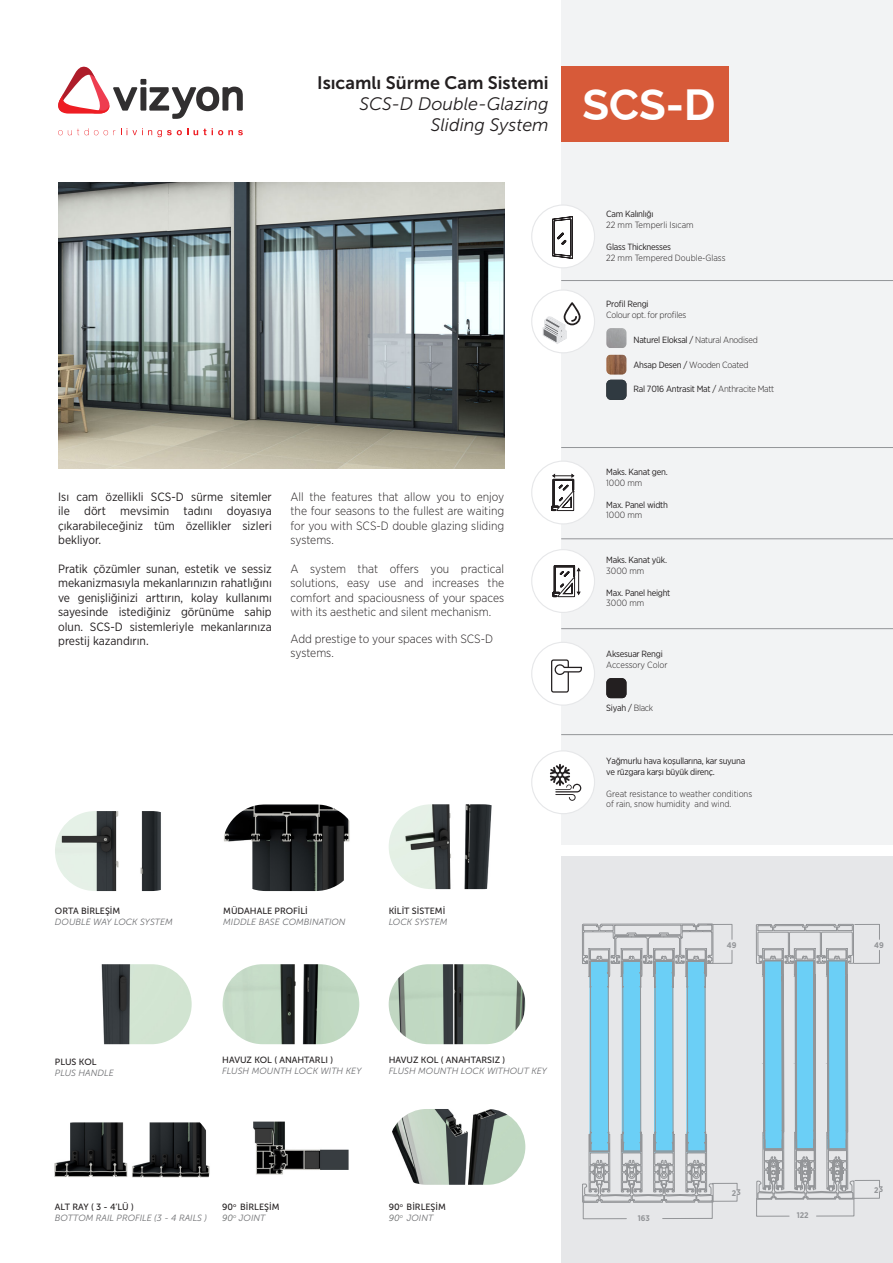
<style>
.page{position:relative;width:893px;height:1263px;background:#fff}
.page>*{position:absolute;margin:0;border:0;box-sizing:border-box;transform-origin:0 0}
.t1{font:700 43.65px "Raleway";color:#fff}
.t2{font:italic 18px/21px "Museo Sans 300";color:#231f20;text-align:right}
.t3{font:18px "Museo Sans 700";color:#231f20}
.t4{font:12px/14.4px "Gotham Narrow";color:#231f20;text-align:justify}
.t5{font:300 12px/14.4px "Gotham Narrow";color:#231f20;text-align:justify}
.t6{font:9px/10.8px "Gotham Narrow";letter-spacing:-.03em;color:#231f20}
.t7{font:italic 9px "Museo Sans 300";color:#6c6d70}
.t8{font:300 9px/10.8px "Gotham Narrow";color:#231f20}
.t9{font:9px "Museo Sans 500";color:#231f20}
.t10{font:300 9px "Gotham Narrow";letter-spacing:-.03em;color:#231f20}
.t11{font:700 8.1px "Gotham Narrow";letter-spacing:-.01em;color:#939598}
.s1{font-weight:300}
.s2{font-weight:400}
.s3{color:#666969}
</style>
<div class="page">
<div style="left:562px;top:0;width:331px;height:844px;background:#f2f3f4"></div>
<div style="left:561px;top:67px;width:168px;height:75px;background:#d75a39"></div>
<div style="left:561px;top:856px;width:331px;height:407px;background:#e6e7e9"></div>
<img style="left:58px;top:183px;width:446px;height:285px">
<svg style="left:58px;top:128px;width:40px;height:7px"></svg>
<svg style="left:104px;top:128px;width:102px;height:9px"></svg>
<svg style="left:212px;top:128px;width:31px;height:7px"></svg>
<svg style="left:58px;top:66px;width:185px;height:53px"></svg>
<div style="left:532px;top:205px;width:62px;height:63px;background:#fff;border-radius:31px"></div>
<div style="left:531px;top:204px;width:64px;height:64px;border:1px solid #e6e7e9;border-radius:31px"></div>
<svg style="left:552px;top:216px;width:21px;height:43px"></svg>
<div style="left:532px;top:290px;width:62px;height:63px;background:#fff;border-radius:31px"></div>
<div style="left:531px;top:289px;width:64px;height:64px;border:1px solid #e6e7e9;border-radius:31px"></div>
<svg style="left:543px;top:302px;width:38px;height:42px"></svg>
<div style="left:532px;top:642px;width:62px;height:63px;background:#fff;border-radius:31px"></div>
<div style="left:531px;top:642px;width:64px;height:64px;border:1px solid #e6e7e9;border-radius:31px"></div>
<svg style="left:551px;top:659px;width:31px;height:34px"></svg>
<div style="left:532px;top:461px;width:62px;height:63px;background:#fff;border-radius:31px"></div>
<div style="left:531px;top:461px;width:64px;height:63px;border:1px solid #e6e7e9;border-radius:31px"></div>
<svg style="left:551px;top:473px;width:23px;height:38px"></svg>
<div style="left:532px;top:550px;width:62px;height:62px;background:#fff;border-radius:31px"></div>
<div style="left:531px;top:549px;width:64px;height:64px;border:1px solid #e6e7e9;border-radius:31px"></div>
<svg style="left:552px;top:565px;width:29px;height:32px"></svg>
<div style="left:532px;top:751px;width:62px;height:63px;background:#fff;border-radius:31px"></div>
<div style="left:531px;top:750px;width:64px;height:64px;border:1px solid #e6e7e9;border-radius:31px"></div>
<svg style="left:550px;top:764px;width:31px;height:37px"></svg>
<hr style="left:561px;top:447px;width:332px;height:1px;background:#939598">
<hr style="left:561px;top:538px;width:332px;height:1px;background:#939598">
<hr style="left:561px;top:628px;width:332px;height:1px;background:#939598">
<hr style="left:561px;top:734px;width:332px;height:1px;background:#939598">
<hr style="left:561px;top:280px;width:332px;height:1px;background:#939598">
<svg style="left:606px;top:678px;width:20px;height:20px"></svg>
<img style="left:389px;top:1109px;width:136px;height:76px;border-radius:38px">
<img style="left:389px;top:964px;width:136px;height:80px;border-radius:40px">
<img style="left:389px;top:804px;width:136px;height:85px;border-radius:42px">
<img style="left:253px;top:1121px;width:96px;height:54px">
<img style="left:223px;top:964px;width:136px;height:80px;border-radius:40px">
<img style="left:222px;top:804px;width:137px;height:87px;border-radius:43px">
<img style="left:55px;top:964px;width:137px;height:80px;border-radius:40px">
<img style="left:55px;top:811px;width:137px;height:80px;border-radius:40px">
<img style="left:54px;top:1122px;width:74px;height:55px">
<img style="left:132px;top:1122px;width:78px;height:56px">
<img style="left:606px;top:328px;width:20px;height:20px">
<img style="left:606px;top:354px;width:20px;height:21px">
<svg style="left:606px;top:380px;width:20px;height:20px"></svg>
<svg style="left:582px;top:923px;width:156px;height:296px"></svg>
<svg style="left:756px;top:923px;width:124px;height:293px"></svg>
<h2 class="t3" style="left:317px;top:73px;width:233px">Isıcamlı Sürme Cam Sistemi</h2>
<h2 class="t2" style="left:359px;top:94px;width:191px">SCS-D Double-Glazing<br>Sliding System</h2>
<p class="t4" style="left:58px;top:489px;width:215px">Isı cam özellikli SCS-D sürme sitemler ile dört mevsimin tadını doyasıya çıkarabileceğiniz tüm özellikler sizleri bekliyor.</p>
<p class="t4" style="left:58px;top:561px;width:215px">Pratik çözümler sunan, estetik ve sessiz mekanizmasıyla mekanlarınızın rahatlığını ve genişliğinizi arttırın, kolay kullanımı sayesinde istediğiniz görünüme sahip olun. SCS-D sistemleriyle mekanlarınıza prestij kazandırın.</p>
<p class="t5" style="left:291px;top:489px;width:215px">All the features that allow you to enjoy the four seasons to the fullest are waiting for you with SCS-D double glazing sliding systems.</p>
<p class="t5" style="left:291px;top:561px;width:215px">A system that offers you practical solutions, easy use and increases the comfort and spaciousness of your spaces with its aesthetic and silent mechanism.</p>
<p class="t5" style="left:291px;top:631px;width:204px">Add prestige to your spaces with SCS-D systems.</p>
<h1 class="t1" style="left:583px;top:70px;width:134px">SCS-D</h1>
<p class="t6" style="left:606px;top:209px;width:49px">Cam Kalınlığı</p>
<p class="t8" style="left:606px;top:219px;width:89px">22 mm Temperli Isıcam</p>
<p class="t6" style="left:606px;top:241px;width:66px">Glass Thicknesses</p>
<p class="t8" style="left:606px;top:252px;width:121px">22 mm Tempered Double-Glass</p>
<p class="t6" style="left:606px;top:298px;width:44px">Profil Rengi</p>
<p class="t10" style="left:606px;top:309px;width:81px">Colour opt. for profiles</p>
<p class="t6" style="left:633px;top:334px;width:126px">Naturel Eloksal / <span class="s1">Natural Anodised</span></p>
<p class="t10" style="left:633px;top:359px;width:117px"><span class="s2">Ahsap Desen /</span> Wooden Coated</p>
<p class="t6" style="left:633px;top:383px;width:142px">Ral 7016 Antrasit Mat / <span class="s1">Anthracite Matt</span></p>
<p class="t6" style="left:606px;top:466px;width:63px">Maks. Kanat gen.</p>
<p class="t8" style="left:606px;top:477px;width:38px">1000 mm</p>
<p class="t6" style="left:606px;top:499px;width:63px">Max. Panel width</p>
<p class="t8" style="left:606px;top:510px;width:38px">1000 mm</p>
<p class="t6" style="left:606px;top:554px;width:62px">Maks. Kanat yük.</p>
<p class="t8" style="left:606px;top:565px;width:40px">3000 mm</p>
<p class="t6" style="left:606px;top:587px;width:66px">Max. Panel height</p>
<p class="t8" style="left:606px;top:598px;width:40px">3000 mm</p>
<p class="t6" style="left:606px;top:649px;width:58px">Aksesuar Rengi</p>
<p class="t8" style="left:606px;top:659px;width:63px">Accessory Color</p>
<p class="t6" style="left:606px;top:703px;width:49px">Siyah / <span class="s1">Black</span></p>
<p class="t6" style="left:606px;top:755px;width:140px">Yağmurlu hava koşullarına, kar suyuna ve rüzgara karşı büyük direnç.</p>
<p class="t8" style="left:606px;top:788px;width:147px">Great resistance to weather conditions of rain, snow humidity and wind.</p>
<p class="t9" style="left:55px;top:906px;width:67px">ORTA BİRLEŞİM</p>
<p class="t7" style="left:55px;top:917px;width:119px">DOUBLE WAY LOCK SYSTEM</p>
<p class="t9" style="left:223px;top:906px;width:86px">MÜ DAHALE PROFİLİ</p>
<p class="t7" style="left:223px;top:917px;width:124px">MIDDLE BASE COMBINATION</p>
<p class="t9" style="left:389px;top:906px;width:58px">KİLİT SİSTEMİ</p>
<p class="t7" style="left:389px;top:917px;width:60px">LOCK SYSTEM</p>
<p class="t9" style="left:55px;top:1057px;width:43px">PLUS KOL</p>
<p class="t7" style="left:55px;top:1068px;width:60px">PLUS HANDLE</p>
<p class="t9" style="left:222px;top:1055px;width:112px">HAVUZ KOL ( ANAHTARLI )</p>
<p class="t7" style="left:222px;top:1066px;width:141px">FLUSH MOUNTH LOCK WITH KEY</p>
<p class="t9" style="left:389px;top:1055px;width:118px">HAVUZ KOL ( ANAHTARSIZ )</p>
<p class="t7" style="left:389px;top:1066px;width:160px">FLUSH MOUNTH LOCK WITHOUT KEY</p>
<p class="t9" style="left:55px;top:1202px;width:80px">ALT RAY ( 3 - 4’LÜ )</p>
<p class="t7" style="left:55px;top:1213px;width:154px">BOTTOM RAIL PROFILE (3 - 4 RAILS )</p>
<p class="t9" style="left:222px;top:1202px;width:59px">90<sup>o</sup> BİRLEŞİM</p>
<p class="t7" style="left:222px;top:1213px;width:45px"><span class="s3">90</span><sup>o</sup> JOINT</p>
<p class="t9" style="left:389px;top:1202px;width:59px">90<sup>o</sup> BİRLEŞİM</p>
<p class="t7" style="left:389px;top:1213px;width:46px"><span class="s3">90</span><sup>o</sup> JOINT</p>
<p class="t11" style="left:638px;top:1213px;width:14px">163</p>
<p class="t11" style="left:797px;top:1210px;width:13px">122</p>
</div>
